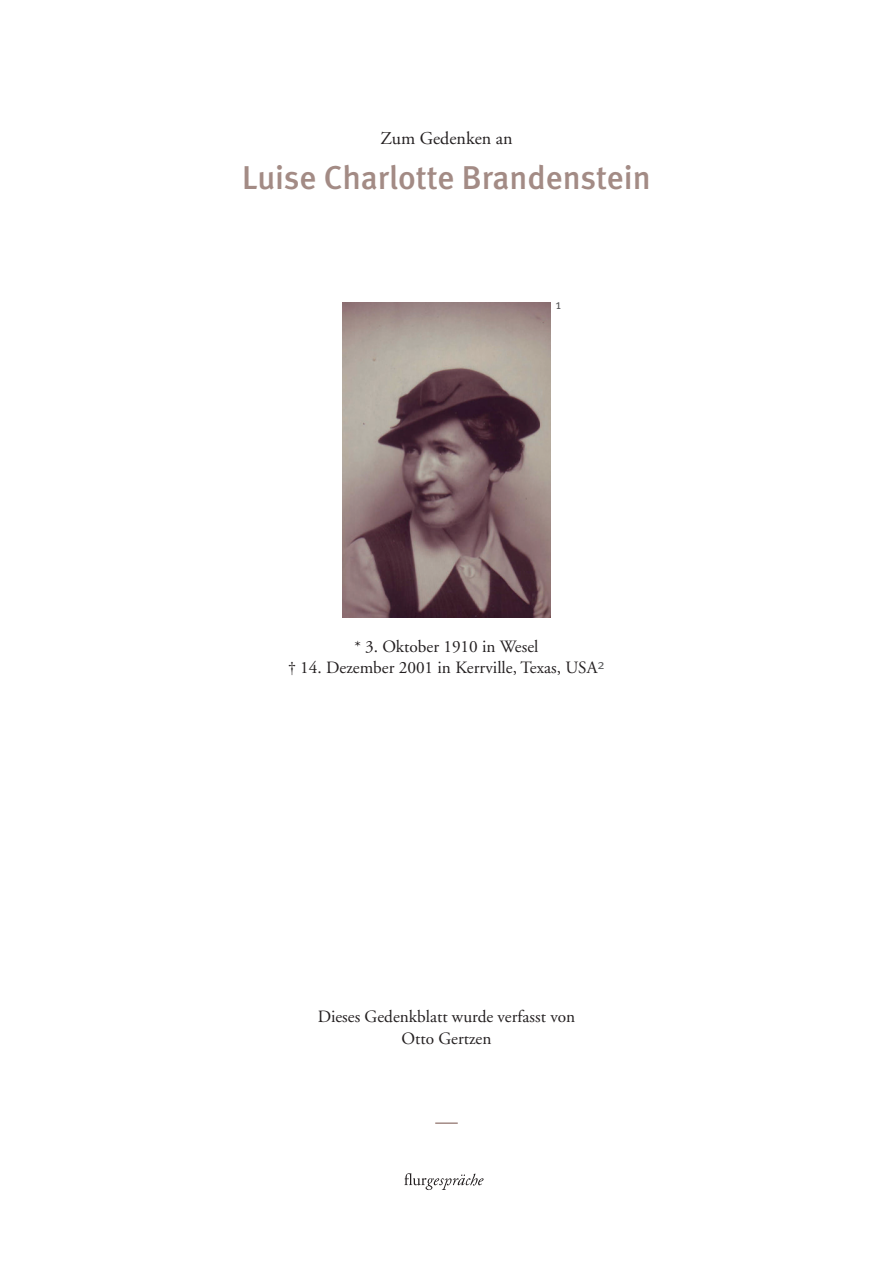
<style>
.page{position:relative;width:893px;height:1263px;background:#fff}
.page>*{position:absolute;margin:0;border:0;box-sizing:border-box;transform-origin:0 0}
.t1{font:500 33px "Meta";color:#a38b85}
.t2{font:18px "Adobe Garamond LT";color:#231f20}
.t3{font:17.25px/21px "Adobe Garamond LT";color:#231f20;text-align:center}
.t4{font:13.5px "Meta";color:#57585a}
.s1{font-size:16.5px}
</style>
<div class="page">
<svg style="left:404px;top:1173px;width:80px;height:17px"></svg>
<img style="left:342px;top:302px;width:209px;height:315px">
<hr style="left:435px;top:1122px;width:23px;height:2px;background:#a38b85">
<p class="t2" style="left:380px;top:128px;width:133px">Zum Gedenken an</p>
<h1 class="t1" style="left:242px;top:158px;width:410px">Luise Charlotte Brandenstein</h1>
<p class="t4" style="left:556px;top:297px;width:7px">1</p>
<p class="t3" style="left:288px;top:636px;width:318px"><span class="s1">*</span> 3. Oktober 1910 in Wesel<br><span class="s1">†</span> 14. Dezember 2001 in Kerrville, Texas, USA<sup>2</sup></p>
<p class="t3" style="left:318px;top:1005px;width:259px;line-height:22.5px">Dieses Gedenkblatt wurde verfasst von<br>Otto Gertzen</p>
</div>
